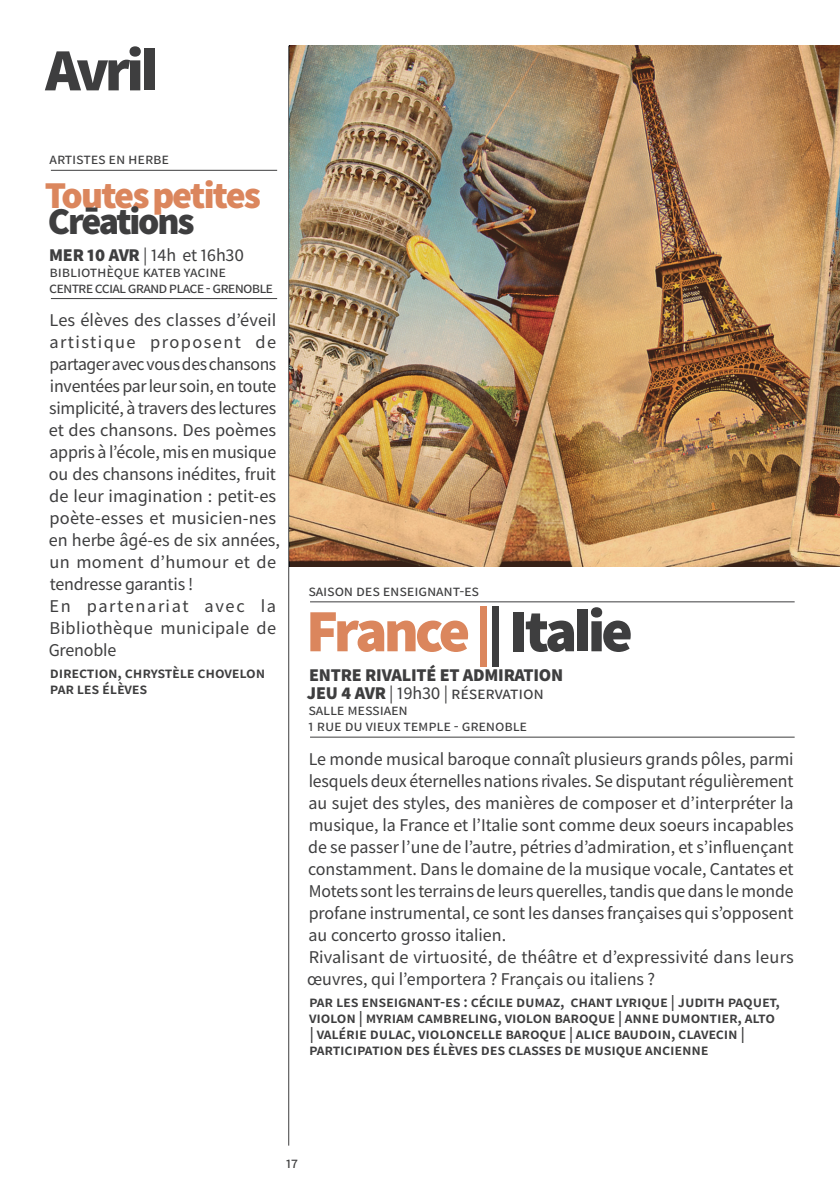
<style>
.page{position:relative;width:840px;height:1191px;background:#fff}
.page>*{position:absolute;margin:0;border:0;box-sizing:border-box;transform-origin:0 0}
.t1{font:60px "Source Sans Variable";letter-spacing:-.06em;color:#db865d}
.t2{font:60px "Source Sans Variable";letter-spacing:-.06em;color:#3e3e3f}
.t3{font:38px "Source Sans Variable";letter-spacing:-.045em;color:#db865d}
.t4{font:38px "Source Sans Variable";letter-spacing:-.055em;color:#3e3e3f}
.t5{font:18px/22px "Source Sans Variable";letter-spacing:-.005em;color:#3e3e3f}
.t6{font:16px/16px "Source Sans Variable";letter-spacing:-.01em;color:#3e3e3f}
.s1{color:#3e3e3f}
</style>
<div class="page">
<img style="left:290px;top:45px;width:549px;height:522px">
<hr style="left:51px;top:170px;width:226px;height:1px;background:#3e3e3f">
<hr style="left:51px;top:298px;width:226px;height:1px;background:#3e3e3f">
<hr style="left:310px;top:601px;width:484px;height:1px;background:#3e3e3f">
<hr style="left:310px;top:737px;width:484px;height:1px;background:#3e3e3f">
<hr style="left:288px;top:46px;width:1px;height:1099px;background:#3e3e3f">
<h1 class="t2" style="left:45px;top:34px;width:114px">Avril</h1>
<p class="t6" style="left:50px;top:151px;width:121px">artistes en herbe</p>
<h2 class="t3" style="left:45px;top:172px;width:218px">Toutes petites</h2>
<h2 class="t4" style="left:48px;top:199px;width:148px">Crēations</h2>
<p class="t5" style="left:49px;top:244px;width:196px">MER 10 AVR | 14h et 16h30</p>
<p class="t6" style="left:49px;top:263px;width:225px">bibliothèque kateb yacine<br>Centre ccial grand place - grenoble</p>
<p class="t5" style="left:49px;top:309px;width:233px">Les élèves des classes d’éveil artistique proposent de partager avec vous des chansons inventées par leur soin, en toute simplicité, à travers des lectures et des chansons. Des poèmes appris à l’école, mis en musique ou des chansons inédites, fruit de leur imagination : petit-es poète-esses et musicien-nes en herbe âgé-es de six années, un moment d’humour et de tendresse garantis !<br>En partenariat avec la<br>Bibliothèque municipale de<br>Grenoble</p>
<p class="t6" style="left:50px;top:665px;width:217px">direction, chrystèle chovelon par les élèves</p>
<p class="t6" style="left:308px;top:583px;width:172px">saison des enseignant-es</p>
<h1 class="t1" style="left:306px;top:595px;width:328px">France |<span class="s1">| Italie</span></h1>
<p class="t5" style="left:307px;top:666px;width:258px;line-height:18px">ENTRE RIVALITÉ ET ADMIRATION<br>JEU 4 AVR | 19h30 | réservation</p>
<p class="t6" style="left:308px;top:702px;width:220px">salle messiaen<br>1 rue du vieux temple - grenoble</p>
<p class="t5" style="left:307px;top:747px;width:488px">Le monde musical baroque connaît plusieurs grands pôles, parmi lesquels deux éternelles nations rivales. Se disputant régulièrement au sujet des styles, des manières de composer et d’interpréter la musique, la France et l’Italie sont comme deux soeurs incapables de se passer l’une de l’autre, pétries d’admiration, et s’influençant constamment. Dans le domaine de la musique vocale, Cantates et Motets sont les terrains de leurs querelles, tandis que dans le monde profane instrumental, ce sont les danses françaises qui s’opposent au concerto grosso italien.<br>Rivalisant de virtuosité, de théâtre et d’expressivité dans leurs œuvres, qui l’emportera ? Français ou italiens ?</p>
<p class="t6" style="left:309px;top:993px;width:472px">par les enseignant-es : Cécile Dumaz, Chant lyrique | Judith Paquet, Violon | Myriam Cambreling, Violon baroque | Anne Dumontier, Alto | Valérie Dulac, Violoncelle baroque | Alice Baudoin, Clavecin | participation des élèves des classes de musique ancienne</p>
<p class="t6" style="left:285px;top:1155px;width:14px">17</p>
</div>
